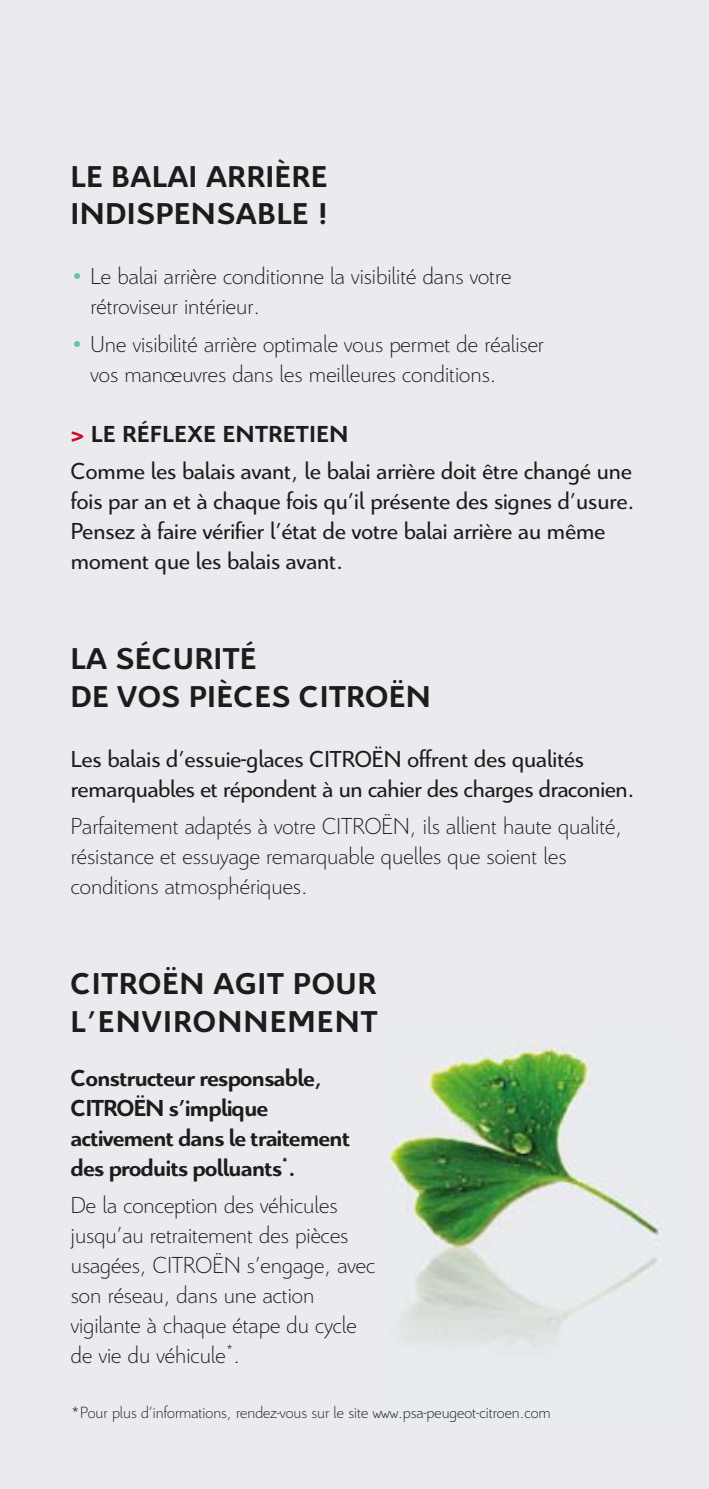
<style>
.page{position:relative;width:709px;height:1489px;background:#fff}
.page>*{position:absolute;margin:0;border:0;box-sizing:border-box;transform-origin:0 0}
.t1{font:700 32.5px/37.5px "Citroen";letter-spacing:.03em;color:#1c1c1b}
.t2{font:700 32.5px/37.5px "Citroen";letter-spacing:.055em;color:#1c1c1b}
.t3{font:300 25px/30px "Citroen";color:#1c1c1b}
.t4{font:25px/30px "Citroen";color:#1c1c1b}
.t5{font:700 25px/30px "Citroen";letter-spacing:-.02em;color:#1c1c1b}
.t6{font:700 25px "Citroen";letter-spacing:.03em;color:#1c1c1b}
.t7{font:300 17.5px "Citroen";color:#1c1c1b}
.s1{font-weight:700;color:#69c0b0}
.s2{color:#d20723}
</style>
<div class="page">
<div style="left:0;top:0;width:709px;height:1488px;background:#eaeaef"></div>
<img style="left:380px;top:1039px;width:282px;height:307px">
<h1 class="t1" style="left:71px;top:156px;width:259px">LE BALAI ARRIÈRE<br>INDISPENSABLE !</h1>
<p class="t3" style="left:90px;top:260px;width:422px;text-indent:-20px"><span class="s1">•</span> Le balai arrière conditionne la visibilité dans votre rétroviseur intérieur.</p>
<p class="t3" style="left:90px;top:327px;width:455px;text-indent:-20px"><span class="s1">•</span> Une visibilité arrière optimale vous permet de réaliser vos manœuvres dans les meilleures conditions.</p>
<p class="t5" style="left:71px;top:417px;width:66px"><span class="s2">&gt;</span> LE réflexe</p>
<p class="t6" style="left:223px;top:416px;width:127px">ENTRETIEN</p>
<p class="t4" style="left:71px;top:454px;width:565px">Comme les balais avant, le balai arrière doit être changé une fois par an et à chaque fois qu’il présente des signes d’usure.<br>Pensez à faire vérifier l’état de votre balai arrière au même moment que les balais avant.</p>
<h1 class="t1" style="left:71px;top:638px;width:361px">LA SÉCURITÉ<br>DE VOS PIÈCES CITROËN</h1>
<p class="t4" style="left:71px;top:742px;width:565px">Les balais d’essuie-glaces CITROËN offrent des qualités remarquables et répondent à un cahier des charges draconien.</p>
<p class="t3" style="left:71px;top:809px;width:553px">Parfaitement adaptés à votre CITROËN, ils allient haute qualité, résistance et essuyage remarquable quelles que soient les conditions atmosphériques.</p>
<h1 class="t2" style="left:71px;top:963px;width:308px">CITROËN AGIT POUR<br>L’ENVIRONNEMENT</h1>
<p class="t5" style="left:71px;top:1061px;width:280px">Constructeur responsable,<br>CITROËN s’implique activement dans le traitement des produits polluants<sup>*</sup>.</p>
<p class="t3" style="left:71px;top:1188px;width:306px">De la conception des véhicules jusqu’au retraitement des pièces usagées, CITROËN s’engage, avec son réseau, dans une action vigilante à chaque étape du cycle de vie du véhicule<sup>*</sup>.</p>
<p class="t7" style="left:71px;top:1400px;width:481px">*Pour plus d’informations, rendez-vous sur le site www.psa-peugeot-citroen.com</p>
</div>
